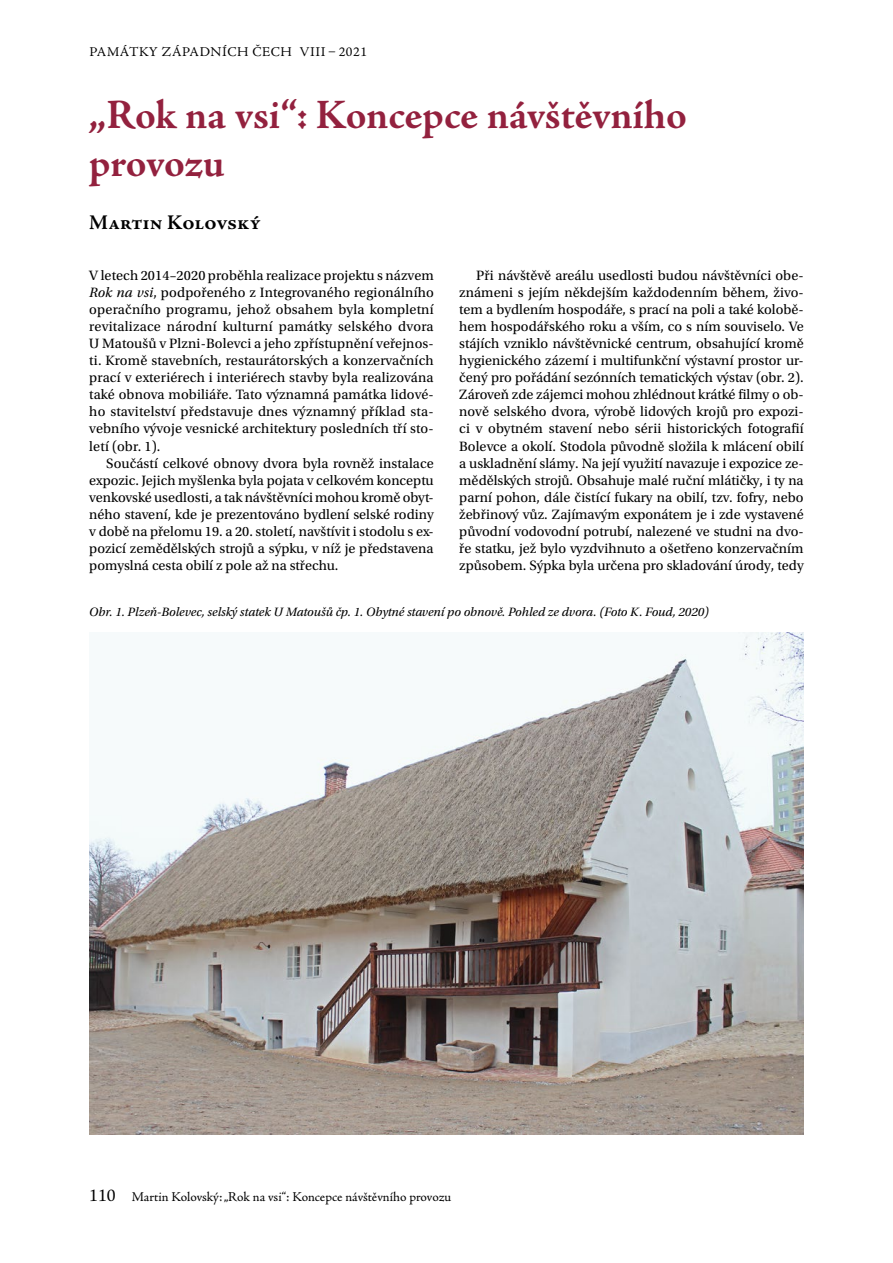
<style>
.page{position:relative;width:893px;height:1263px;background:#fff}
.page>*{position:absolute;margin:0;border:0;box-sizing:border-box;transform-origin:0 0}
.t1{font:700 42px/48.3px "Adobe Jenson Pro";letter-spacing:-.005em;color:#93213e}
.t2{font:700 21px "Adobe Jenson Pro";color:#000}
.t3{font:14.25px/17.1px "Utopia Std";color:#000;text-align:justify}
.t4{font:13.5px "Adobe Jenson Pro";letter-spacing:-.005em;color:#000}
.t5{font:13.5px "Adobe Jenson Pro";letter-spacing:.045em;color:#000}
.t6{font:italic 12.75px "Utopia Std";color:#000}
.s1{font-style:italic}
.s2{font-size:18px}
</style>
<div class="page">
<img style="left:89px;top:633px;width:715px;height:502px">
<p class="t5" style="left:89px;top:45px;width:279px">PAMÁTKY ZÁPADNÍCH ČECH VIII – 2021</p>
<h1 class="t1" style="left:89px;top:91px;width:599px">„Rok na vsi“: Koncepce návštěvního provozu</h1>
<h2 class="t2" style="left:89px;top:211px;width:173px">Martin Kolovský</h2>
<p class="t3" style="left:89px;top:267px;width:346px">V letech 2014–2020 proběhla realizace projektu s názvem <span class="s1">Rok na vsi</span>, podpořeného z Integrovaného regionálního operačního programu, jehož obsahem byla kompletní revitalizace národní kulturní památky selského dvora U Matoušů v Plzni-Bolevci a jeho zpřístupnění veřejnos&shy;ti. Kromě stavebních, restaurátorských a konzervačních prací v exteriérech i interiérech stavby byla realizována také obnova mobiliáře. Tato významná památka lidové&shy;ho stavitelství představuje dnes významný příklad sta&shy;vebního vývoje vesnické architektury posledních tří sto&shy;letí (obr. 1).</p>
<p class="t3" style="left:89px;top:455px;width:346px;text-indent:17px">Součástí celkové obnovy dvora byla rovněž instalace expozic. Jejich myšlenka byla pojata v celkovém konceptu venkovské usedlosti, a tak návštěvníci mohou kromě obyt&shy;ného stavení, kde je prezentováno bydlení selské rodiny v době na přelomu 19. a 20. století, navštívit i stodolu s ex&shy;pozicí zemědělských strojů a sýpku, v níž je představena pomyslná cesta obilí z pole až na střechu.</p>
<p class="t3" style="left:459px;top:267px;width:346px;text-indent:17px">Při návštěvě areálu usedlosti budou návštěvníci obe&shy;známeni s jejím někdejším každodenním během, živo&shy;tem a bydlením hospodáře, s prací na poli a také kolobě&shy;hem hospodářského roku a vším, co s ním souviselo. Ve stájích vzniklo návštěvnické centrum, obsahující kromě hygienického zázemí i multifunkční výstavní prostor ur&shy;čený pro pořádání sezónních tematických výstav (obr. 2).<br>Zároveň zde zájemci mohou zhlédnout krátké filmy o ob&shy;nově selského dvora, výrobě lidových krojů pro expozi&shy;ci v obytném stavení nebo sérii historických fotografií Bolevce a okolí. Stodola původně složila k mlácení obilí a uskladnění slámy. Na její využití navazuje i expozice ze&shy;mědělských strojů. Obsahuje malé ruční mlátičky, i ty na parní pohon, dále čistící fukary na obilí, tzv. fofry, nebo žebřinový vůz. Zajímavým exponátem je i zde vystavené původní vodovodní potrubí, nalezené ve studni na dvo&shy;ře statku, jež bylo vyzdvihnuto a ošetřeno konzervačním způsobem. Sýpka byla určena pro skladování úrody, tedy</p>
<p class="t6" style="left:89px;top:605px;width:621px">Obr. 1. Plzeň-Bolevec, selský statek U Matoušů čp. 1. Obytné stavení po obnově. Pohled ze dvora. (Foto K. Foud, 2020)</p>
<p class="t4" style="left:89px;top:1189px;width:363px"><span class="s2">110</span> Martin Kolovský: „Rok na vsi“: Koncepce návštěvního provozu</p>
</div>
